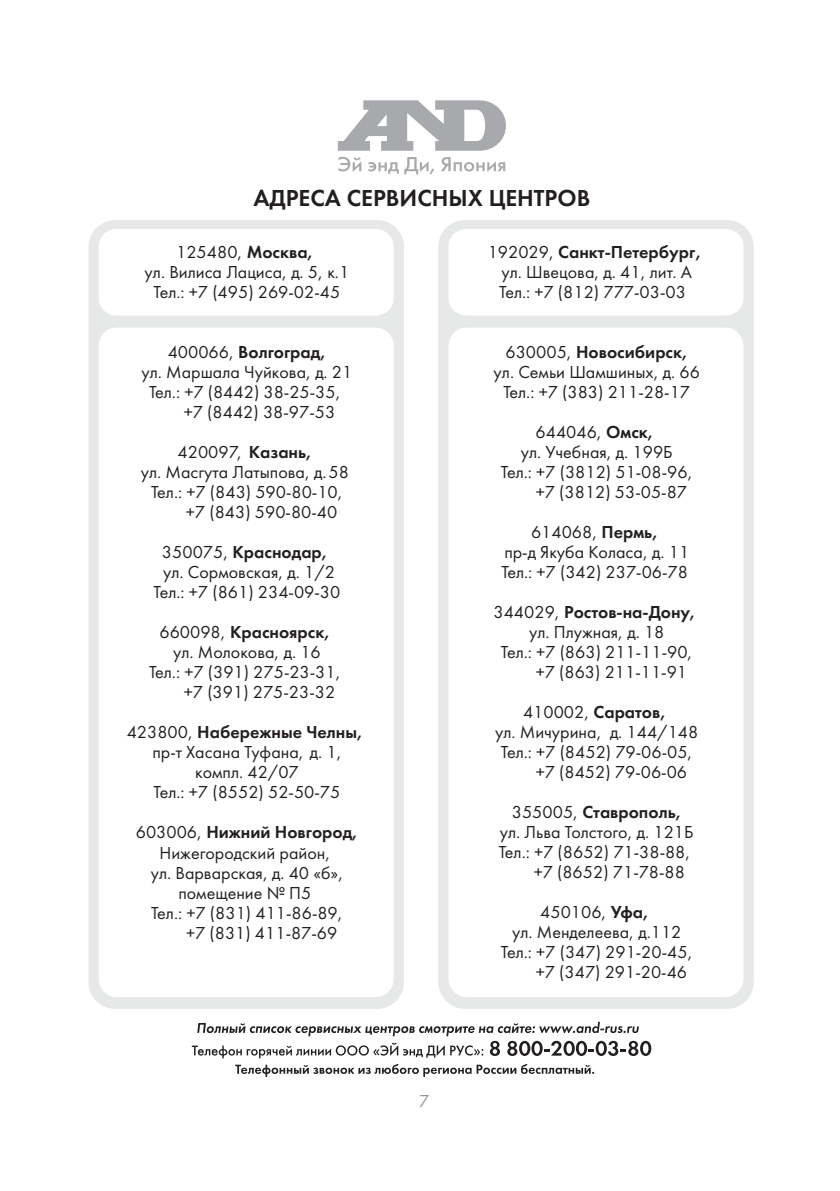
<style>
.page{position:relative;width:840px;height:1191px;background:#fff}
.page>*{position:absolute;margin:0;border:0;box-sizing:border-box;transform-origin:0 0}
.t1{font:24px "Futura Demi C";color:#231f20}
.t2{font:18px/20px "Futura Book C";color:#231f20;text-align:center}
.t3{font:18px "Futura Demi C";color:#231f20}
.t4{font:18px "Futura Book C";color:#949698}
.s1{font-family:"Futura Demi C"}
.s2{font-family:"Futura Book C"}
</style>
<div class="page">
<div style="left:438px;top:220px;width:315px;height:788px;background:#e7e8e8;border-radius:27px"></div>
<div style="left:88px;top:220px;width:316px;height:788px;background:#e7e8e8;border-radius:27px"></div>
<div style="left:99px;top:327px;width:294px;height:670px;background:#fff;border-radius:18px"></div>
<div style="left:448px;top:327px;width:295px;height:670px;background:#fff;border-radius:18px"></div>
<div style="left:99px;top:229px;width:294px;height:86px;background:#fff;border-radius:18px"></div>
<div style="left:448px;top:229px;width:295px;height:86px;background:#fff;border-radius:18px"></div>
<svg style="left:235px;top:1064px;width:359px;height:13px"></svg>
<svg style="left:192px;top:1021px;width:459px;height:37px"></svg>
<svg style="left:337px;top:100px;width:169px;height:51px"></svg>
<svg style="left:338px;top:157px;width:23px;height:15px"></svg>
<svg style="left:368px;top:162px;width:30px;height:12px"></svg>
<svg style="left:404px;top:157px;width:30px;height:17px"></svg>
<svg style="left:441px;top:157px;width:64px;height:15px"></svg>
<p class="t1" style="left:253px;top:184px;width:338px">АДРЕСА СЕРВИСНЫХ ЦЕНТРОВ</p>
<p class="t2" style="left:145px;top:243px;width:206px">125480, <span class="s1">Москва,<br></span>ул. Вилиса Лациса, д. 5, к.1<br>Тел.: +7 (495) 269-02-45</p>
<p class="t3" style="left:168px;top:342px;width:160px"><span class="s2">400066,</span> Волгоград,</p>
<p class="t2" style="left:141px;top:363px;width:212px">ул. Маршала Чуйкова, д. 21</p>
<p class="t2" style="left:149px;top:383px;width:193px">Тел.: +7 (8442) 38-25-35,</p>
<p class="t2" style="left:184px;top:403px;width:153px">+7 (8442) 38-97-53</p>
<p class="t2" style="left:177px;top:443px;width:136px">420097, <span class="s1">Казань,</span></p>
<p class="t2" style="left:141px;top:463px;width:209px">ул. Масгута Латыпова, д.58</p>
<p class="t2" style="left:151px;top:483px;width:193px">Тел.: +7 (843) 590-80-10,</p>
<p class="t2" style="left:186px;top:503px;width:153px">+7 (843) 590-80-40</p>
<p class="t2" style="left:153px;top:543px;width:188px">350075, <span class="s1">Краснодар, </span>ул. Сормовская, д. 1/2<br>Тел.: +7 (861) 234-09-30</p>
<p class="t3" style="left:159px;top:622px;width:172px"><span class="s2">660098,</span> Красноярск,</p>
<p class="t2" style="left:173px;top:643px;width:149px">ул. Молокова, д. 16</p>
<p class="t2" style="left:149px;top:663px;width:193px">Тел.: +7 (391) 275-23-31,</p>
<p class="t2" style="left:184px;top:683px;width:153px">+7 (391) 275-23-32</p>
<p class="t2" style="left:127px;top:723px;width:238px">423800, <span class="s1">Набережные Челны, </span>пр-т Хасана Туфана, д. 1, компл. 42/07<br>Тел.: +7 (8552) 52-50-75</p>
<p class="t3" style="left:136px;top:822px;width:224px"><span class="s2">603006,</span> Нижний Новгород,</p>
<p class="t2" style="left:159px;top:842px;width:172px">Нижегородский район,</p>
<p class="t2" style="left:151px;top:862px;width:194px">ул. Варварская, д. 40 «б»,</p>
<p class="t2" style="left:178px;top:882px;width:134px">помещение № П5</p>
<p class="t2" style="left:151px;top:902px;width:193px">Тел.: +7 (831) 411-86-89,</p>
<p class="t2" style="left:186px;top:922px;width:153px">+7 (831) 411-87-69</p>
<p class="t4" style="left:419px;top:1091px;width:12px">7</p>
<p class="t2" style="left:487px;top:242px;width:215px">192029, <span class="s1">Санкт-Петербург, </span>ул. Швецова, д. 41, лит. А<br>Тел.: +7 (812) 777-03-03</p>
<p class="t2" style="left:493px;top:342px;width:208px">630005, <span class="s1">Новосибирск, </span>ул. Семьи Шамшиных, д. 66<br>Тел.: +7 (383) 211-28-17</p>
<p class="t2" style="left:535px;top:422px;width:120px">644046, <span class="s1">Омск,</span></p>
<p class="t2" style="left:520px;top:442px;width:153px">ул. Учебная, д. 199Б</p>
<p class="t2" style="left:500px;top:462px;width:193px">Тел.: +7 (3812) 51-08-96,</p>
<p class="t2" style="left:535px;top:482px;width:153px">+7 (3812) 53-05-87</p>
<p class="t2" style="left:501px;top:522px;width:189px">614068, <span class="s1">Пермь,<br></span>пр-д Якуба Коласа, д. 11<br>Тел.: +7 (342) 237-06-78</p>
<p class="t3" style="left:493px;top:602px;width:204px"><span class="s2">344029,</span> Ростов-на-Дону,</p>
<p class="t2" style="left:528px;top:622px;width:137px">ул. Плужная, д. 18</p>
<p class="t2" style="left:500px;top:642px;width:193px">Тел.: +7 (863) 211-11-90,</p>
<p class="t2" style="left:535px;top:662px;width:153px">+7 (863) 211-11-91</p>
<p class="t3" style="left:522px;top:702px;width:145px"><span class="s2">410002,</span> Саратов,</p>
<p class="t2" style="left:495px;top:722px;width:205px">ул. Мичурина, д. 144/148</p>
<p class="t2" style="left:500px;top:742px;width:193px">Тел.: +7 (8452) 79-06-05,</p>
<p class="t2" style="left:535px;top:762px;width:153px">+7 (8452) 79-06-06</p>
<p class="t3" style="left:511px;top:802px;width:171px"><span class="s2">355005,</span> Ставрополь,</p>
<p class="t2" style="left:499px;top:822px;width:195px">ул. Льва Толстого, д. 121Б</p>
<p class="t2" style="left:498px;top:842px;width:193px">Тел.: +7 (8652) 71-38-88,</p>
<p class="t2" style="left:533px;top:862px;width:153px">+7 (8652) 71-78-88</p>
<p class="t2" style="left:540px;top:902px;width:110px">450106, <span class="s1">Уфа,</span></p>
<p class="t2" style="left:512px;top:922px;width:171px">ул. Менделеева, д.112</p>
<p class="t2" style="left:500px;top:942px;width:193px">Тел.: +7 (347) 291-20-45,</p>
<p class="t2" style="left:535px;top:962px;width:153px">+7 (347) 291-20-46</p>
</div>
